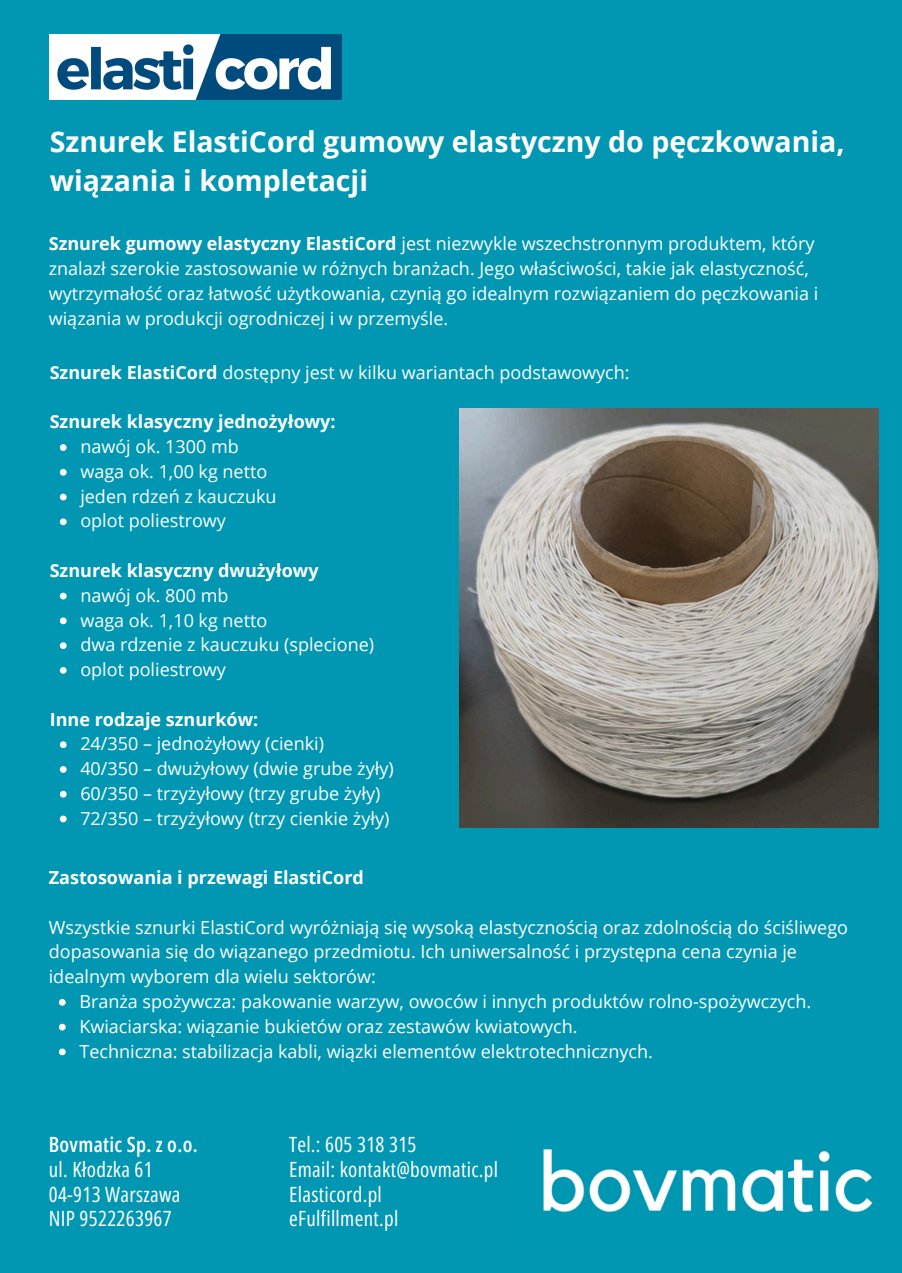
<style>
.page{position:relative;width:902px;height:1273px;background:#fff}
.page>*{position:absolute;margin:0;border:0;box-sizing:border-box;transform-origin:0 0}
.t1{font:700 28.5px/39.3px "Open Sans";color:#fff}
.t2{font:21px/24.8px "Open Sans Condensed";letter-spacing:.015em;color:#fff}
.t3{font:18px/24.8px "Open Sans";color:#fff}
.t4{font:700 18px "Open Sans";color:#fff}
.s1{font-weight:700}
.s2{font-weight:600}
</style>
<div class="page">
<div style="left:0;top:0;width:901px;height:1272px;background:#0197b2"></div>
<img style="left:50px;top:34px;width:291px;height:66px">
<img style="left:543px;top:1149px;width:330px;height:64px">
<svg style="left:60px;top:444px;width:7px;height:7px"></svg>
<svg style="left:60px;top:469px;width:7px;height:6px"></svg>
<svg style="left:60px;top:493px;width:7px;height:7px"></svg>
<svg style="left:60px;top:518px;width:7px;height:7px"></svg>
<svg style="left:60px;top:592px;width:7px;height:7px"></svg>
<svg style="left:60px;top:617px;width:7px;height:7px"></svg>
<svg style="left:60px;top:642px;width:7px;height:7px"></svg>
<svg style="left:60px;top:667px;width:7px;height:6px"></svg>
<svg style="left:60px;top:741px;width:7px;height:7px"></svg>
<svg style="left:60px;top:766px;width:7px;height:6px"></svg>
<svg style="left:60px;top:790px;width:7px;height:7px"></svg>
<svg style="left:60px;top:815px;width:7px;height:7px"></svg>
<img style="left:459px;top:409px;width:418px;height:418px">
<svg style="left:59px;top:999px;width:7px;height:6px"></svg>
<svg style="left:59px;top:1023px;width:7px;height:7px"></svg>
<svg style="left:59px;top:1048px;width:7px;height:7px"></svg>
<p class="t1" style="left:50px;top:121px;width:796px">Sznurek ElastiCord gumowy elastyczny do pęczkowania, wiązania i kompletacji</p>
<p class="t3" style="left:49px;top:231px;width:770px"><span class="s1">Sznurek gumowy elastyczny ElastiCord</span> jest niezwykle wszechstronnym produktem, który znalazł szerokie zastosowanie w różnych branżach. Jego właściwości, takie jak elastyczność, wytrzymałość oraz łatwość użytkowania, czynią go idealnym rozwiązaniem do pęczkowania i wiązania w produkcji ogrodniczej i w przemyśle.</p>
<p class="t3" style="left:50px;top:359px;width:581px"><span class="s1">Sznurek ElastiCord</span> dostępny jest w kilku wariantach podstawowych:</p>
<h1 class="t4" style="left:50px;top:409px;width:287px">Sznurek klasyczny jednożyłowy:</h1>
<p class="t3" style="left:80px;top:434px;width:160px">nawój ok. 1300 mb</p>
<p class="t3" style="left:80px;top:458px;width:188px">waga ok. 1,00 kg netto</p>
<h3 class="t3" style="left:80px;top:483px;width:198px">jeden rdzeń z kauczuku</h3>
<p class="t3" style="left:80px;top:508px;width:147px">oplot poliestrowy</p>
<p class="t4" style="left:50px;top:557px;width:270px">Sznurek klasyczny dwużyłowy</p>
<p class="t3" style="left:80px;top:582px;width:150px">nawój ok. 800 mb</p>
<p class="t3" style="left:80px;top:607px;width:188px">waga ok. 1,10 kg netto</p>
<h3 class="t3" style="left:80px;top:632px;width:295px">dwa rdzenie z kauczuku (splecione)</h3>
<p class="t3" style="left:80px;top:656px;width:147px">oplot poliestrowy</p>
<p class="t4" style="left:50px;top:706px;width:210px">Inne rodzaje sznurków:</p>
<p class="t3" style="left:80px;top:731px;width:245px">24/350 – jednożyłowy (cienki)</p>
<p class="t3" style="left:80px;top:755px;width:315px">40/350 – dwużyłowy (dwie grube żyły)</p>
<h3 class="t3" style="left:80px;top:780px;width:301px">60/350 – trzyżyłowy (trzy grube żyły)</h3>
<p class="t3" style="left:80px;top:805px;width:310px">72/350 – trzyżyłowy (trzy cienkie żyły)</p>
<h3 class="t4" style="left:49px;top:865px;width:316px">Zastosowania i przewagi ElastiCord</h3>
<p class="t3" style="left:49px;top:914px;width:800px">Wszystkie sznurki ElastiCord wyróżniają się wysoką elastycznością oraz zdolnością do ściśliwego dopasowania się do wiązanego przedmiotu. Ich uniwersalność i przystępna cena czynia je idealnym wyborem dla wielu sektorów:</p>
<p class="t3" style="left:79px;top:988px;width:733px">Branża spożywcza: pakowanie warzyw, owoców i innych produktów rolno-spożywczych.</p>
<p class="t3" style="left:79px;top:1013px;width:499px">Kwiaciarska: wiązanie bukietów oraz zestawów kwiatowych.</p>
<p class="t3" style="left:79px;top:1038px;width:574px">Techniczna: stabilizacja kabli, wiązki elementów elektrotechnicznych.</p>
<p class="t2" style="left:49px;top:1131px;width:150px"><span class="s2">Bovmatic Sp. z o.o. </span>ul. Kłodzka 61<br>04-913 Warszawa<br>NIP 9522263967</p>
<p class="t2" style="left:289px;top:1131px;width:210px">Tel.: 605 318 315<br>Email: kontakt@bovmatic.pl<br>Elasticord.pl<br>eFulfillment.pl</p>
</div>
